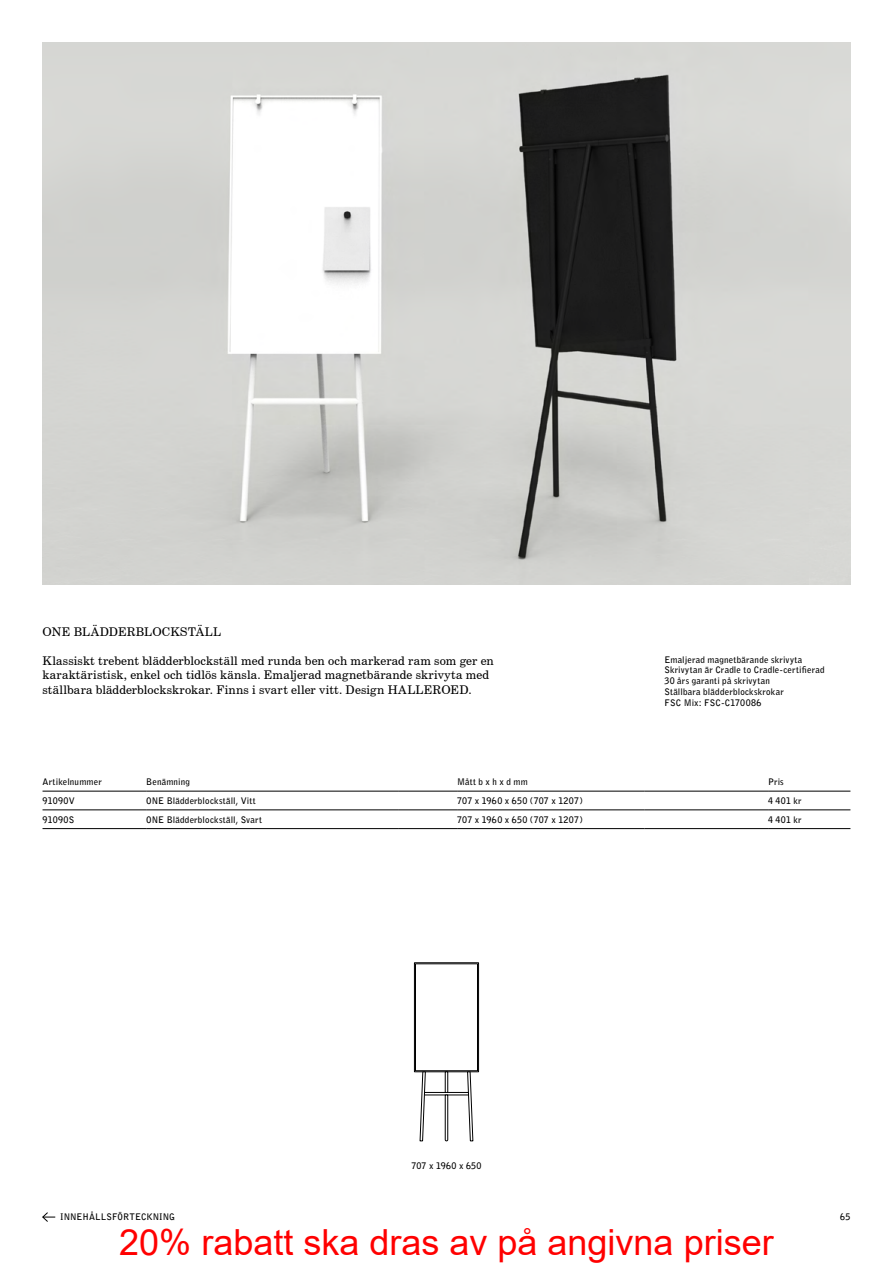
<style>
.page{position:relative;width:893px;height:1263px;background:#fff}
.page>*{position:absolute;margin:0;border:0;box-sizing:border-box;transform-origin:0 0}
.t1{font:36px "Arial";color:#f00}
.t2{font:12px/14.4px "Century Schoolbook BT";letter-spacing:.015em;color:#000}
.t3{font:700 9px/10.8px "Bell Gothic Std";letter-spacing:.02em;color:#000}
</style>
<div class="page">
<img style="left:43px;top:43px;width:807px;height:541px">
<div style="left:414px;top:962px;width:65px;height:110px;border:1px solid #000"></div>
<div style="left:415px;top:963px;width:63px;height:108px;border:1px solid #000"></div>
<div style="left:424px;top:1092px;width:45px;height:3px;border:1px solid #000"></div>
<div style="left:445px;top:1071px;width:3px;height:22px;border:1px solid #000"></div>
<svg style="left:420px;top:1071px;width:6px;height:70px"></svg>
<svg style="left:467px;top:1071px;width:6px;height:70px"></svg>
<svg style="left:445px;top:1094px;width:3px;height:47px"></svg>
<svg style="left:42px;top:1212px;width:13px;height:10px"></svg>
<hr style="left:43px;top:810px;width:103px;height:1px;background:#000">
<hr style="left:146px;top:810px;width:252px;height:1px;background:#000">
<hr style="left:398px;top:810px;width:59px;height:1px;background:#000">
<hr style="left:457px;top:810px;width:188px;height:1px;background:#000">
<hr style="left:645px;top:810px;width:123px;height:1px;background:#000">
<hr style="left:768px;top:810px;width:82px;height:1px;background:#000">
<hr style="left:43px;top:791px;width:103px;height:1px;background:#000">
<hr style="left:146px;top:791px;width:252px;height:1px;background:#000">
<hr style="left:398px;top:791px;width:59px;height:1px;background:#000">
<hr style="left:457px;top:791px;width:188px;height:1px;background:#000">
<hr style="left:645px;top:791px;width:123px;height:1px;background:#000">
<hr style="left:768px;top:791px;width:82px;height:1px;background:#000">
<hr style="left:43px;top:828px;width:103px;height:1px;background:#000">
<hr style="left:146px;top:828px;width:252px;height:1px;background:#000">
<hr style="left:398px;top:828px;width:59px;height:1px;background:#000">
<hr style="left:457px;top:828px;width:188px;height:1px;background:#000">
<hr style="left:645px;top:828px;width:123px;height:1px;background:#000">
<hr style="left:768px;top:828px;width:82px;height:1px;background:#000">
<h2 class="t2" style="left:43px;top:624px;width:180px">ONE BLÄDDERBLOCKSTÄLL</h2>
<p class="t2" style="left:43px;top:653px;width:453px">Klassiskt trebent blädderblockställ med runda ben och markerad ram som ger en karaktäristisk, enkel och tidlös känsla. Emaljerad magnetbärande skrivyta med ställbara blädderblockskrokar. Finns i svart eller vitt. Design HALLEROED.</p>
<p class="t3" style="left:664px;top:654px;width:162px">Emaljerad magnetbärande skrivyta<br>Skrivytan är Cradle to Cradle-certifierad<br>30 års garanti på skrivytan<br>Ställbara blädderblockskrokar<br>FSC Mix: FSC-C170086</p>
<p class="t3" style="left:43px;top:776px;width:61px">Artikelnummer</p>
<p class="t3" style="left:146px;top:776px;width:45px">Benämning</p>
<p class="t3" style="left:457px;top:776px;width:72px">Mått b x h x d mm</p>
<p class="t3" style="left:768px;top:776px;width:17px">Pris</p>
<p class="t3" style="left:43px;top:795px;width:34px">91090V</p>
<p class="t3" style="left:146px;top:795px;width:111px">ONE Blädderblockställ, Vitt</p>
<p class="t3" style="left:457px;top:795px;width:127px">707 x 1960 x 650 (707 x 1207)</p>
<p class="t3" style="left:768px;top:795px;width:35px">4 401 kr</p>
<p class="t3" style="left:43px;top:814px;width:33px">91090S</p>
<p class="t3" style="left:146px;top:814px;width:117px">ONE Blädderblockställ, Svart</p>
<p class="t3" style="left:457px;top:814px;width:127px">707 x 1960 x 650 (707 x 1207)</p>
<p class="t3" style="left:768px;top:814px;width:35px">4 401 kr</p>
<p class="t3" style="left:411px;top:1160px;width:72px">707 x 1960 x 650</p>
<p class="t3" style="left:60px;top:1212px;width:117px">INNEHÅLLSFÖRTECKNING</p>
<p class="t3" style="left:840px;top:1212px;width:12px">65</p>
<h1 class="t1" style="left:119px;top:1217px;width:656px">20% rabatt ska dras av på angivna priser</h1>
</div>
